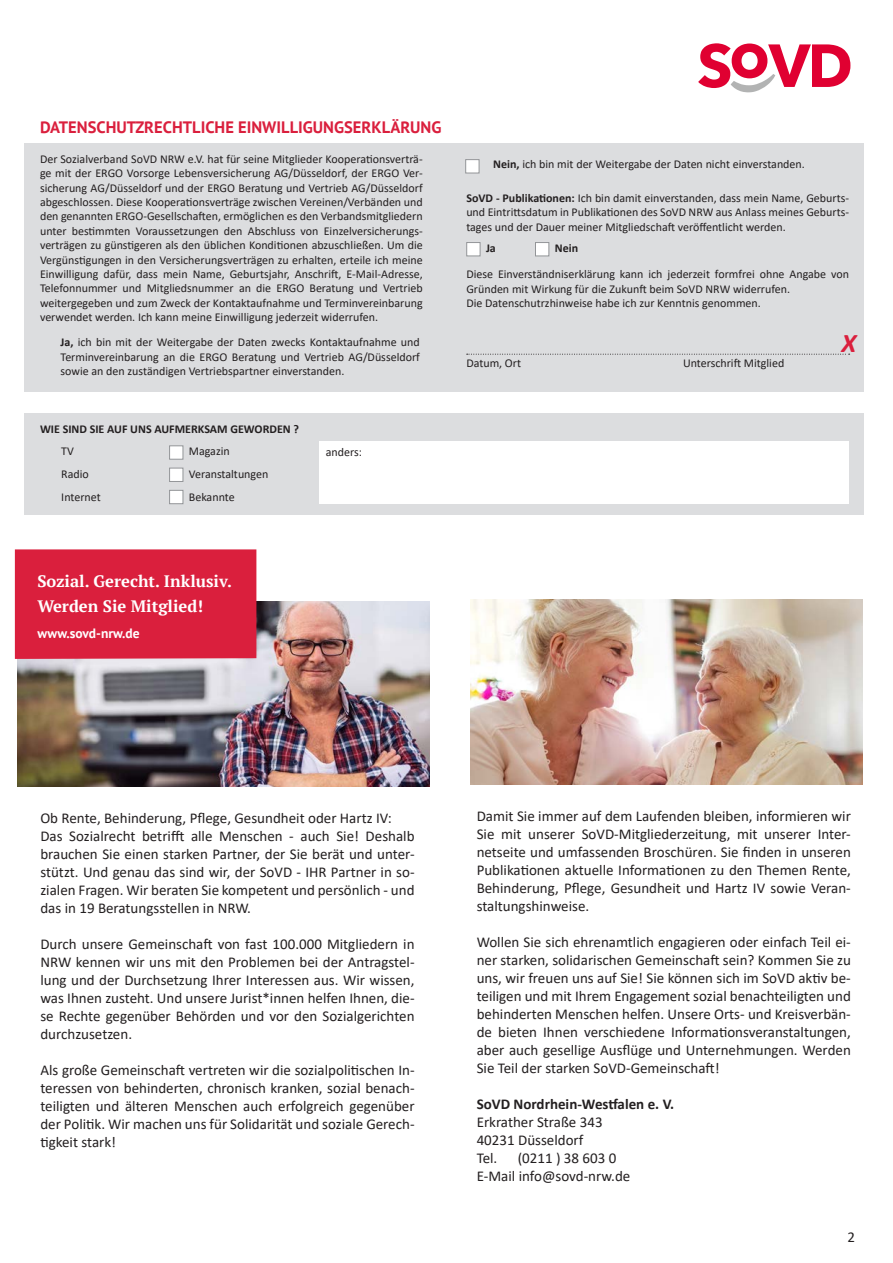
<style>
.page{position:relative;width:893px;height:1263px;background:#fff}
.page>*{position:absolute;margin:0;border:0;box-sizing:border-box;transform-origin:0 0}
.t1{font:italic 700 27px "Calibri";color:#da1f3d}
.t2{font:700 16.5px "PT Sans";color:#da1f3d}
.t3{font:700 16.5px/25.5px "PT Serif";color:#fff}
.t4{font:15px/18px "Calibri";color:#231f20;text-align:justify}
.t5{font:700 15px "Calibri";color:#231f20}
.t6{font:700 13.5px "PT Sans";color:#fff}
.t7{font:12px/14.4px "Calibri";color:#231f20;text-align:justify}
.t8{font:700 12px "Calibri";color:#231f20}
.s1{font-weight:700}
</style>
<div class="page">
<img style="left:17px;top:601px;width:412px;height:185px">
<img style="left:471px;top:599px;width:392px;height:185px">
<div style="left:15px;top:549px;width:241px;height:110px;background:#da1f3d"></div>
<div style="left:24px;top:143px;width:840px;height:249px;background:#dcdddf"></div>
<div style="left:465px;top:159px;width:14px;height:14px;background:#fff;border:1px solid #939598"></div>
<div style="left:466px;top:242px;width:14px;height:14px;background:#fff;border:1px solid #939598"></div>
<div style="left:535px;top:242px;width:14px;height:14px;background:#fff;border:1px solid #939598"></div>
<svg style="left:467px;top:354px;width:383px;height:1px"></svg>
<div style="left:24px;top:413px;width:840px;height:102px;background:#dcdddf"></div>
<div style="left:169px;top:445px;width:14px;height:15px;background:#fff;border:1px solid #939598"></div>
<div style="left:169px;top:468px;width:14px;height:14px;background:#fff;border:1px solid #939598"></div>
<div style="left:169px;top:490px;width:14px;height:14px;background:#fff;border:1px solid #939598"></div>
<div style="left:319px;top:442px;width:530px;height:62px;background:#fff"></div>
<svg style="left:698px;top:43px;width:152px;height:49px"></svg>
<p class="t2" style="left:40px;top:117px;width:403px">DATENSCHUTZRECHTLICHE EINWILLIGUNGSERKLÄRUNG</p>
<p class="t7" style="left:40px;top:151px;width:384px">Der Sozialverband SoVD NRW e.V. hat für seine Mitglieder Kooperationsverträ&shy;ge mit der ERGO Vorsorge Lebensversicherung AG/Düsseldorf, der ERGO Ver&shy;sicherung AG/Düsseldorf und der ERGO Beratung und Vertrieb AG/Düsseldorf abgeschlossen. Diese Kooperationsverträge zwischen Vereinen/Verbänden und den genannten ERGO-Gesellschaften, ermöglichen es den Verbandsmitgliedern unter bestimmten Voraussetzungen den Abschluss von Einzelversicherungs&shy;verträgen zu günstigeren als den üblichen Konditionen abzuschließen. Um die Vergünstigungen in den Versicherungsverträgen zu erhalten, erteile ich meine Einwilligung dafür, dass mein Name, Geburtsjahr, Anschrift, E-Mail-Adresse, Telefonnummer und Mitgliedsnummer an die ERGO Beratung und Vertrieb weitergegeben und zum Zweck der Kontaktaufnahme und Terminvereinbarung verwendet werden. Ich kann meine Einwilligung jederzeit widerrufen.</p>
<p class="t7" style="left:61px;top:335px;width:361px"><span class="s1">Ja,</span> ich bin mit der Weitergabe der Daten zwecks Kontaktaufnahme und Terminvereinbarung an die ERGO Beratung und Vertrieb AG/Düsseldorf sowie an den zuständigen Vertriebspartner einverstanden.</p>
<p class="t8" style="left:40px;top:420px;width:261px">WIE SIND SIE AUF UNS AUFMERKSAM GEWORDEN ?</p>
<p class="t7" style="left:61px;top:444px;width:14px">TV</p>
<p class="t7" style="left:189px;top:444px;width:42px">Magazin</p>
<p class="t7" style="left:61px;top:467px;width:29px">Radio</p>
<p class="t7" style="left:189px;top:467px;width:81px">Veranstaltungen</p>
<p class="t7" style="left:61px;top:490px;width:41px">Internet</p>
<p class="t7" style="left:189px;top:490px;width:47px">Bekannte</p>
<p class="t7" style="left:326px;top:444px;width:38px">anders:</p>
<p class="t7" style="left:493px;top:157px;width:313px"><span class="s1">Nein,</span> ich bin mit der Weitergabe der Daten nicht einverstanden.</p>
<p class="t7" style="left:466px;top:191px;width:384px"><span class="s1">SoVD - Publikationen:</span> Ich bin damit einverstanden, dass mein Name, Geburts&shy;und Eintrittsdatum in Publikationen des SoVD NRW aus Anlass meines Geburts&shy;tages und der Dauer meiner Mitgliedschaft veröffentlicht werden.</p>
<p class="t7" style="left:466px;top:267px;width:384px;text-align:left">Diese Einverständniserklärung kann ich jederzeit formfrei ohne Angabe von<br>Gründen mit Wirkung für die Zukunft beim SoVD NRW widerrufen.<br>Die Datenschutrzhinweise habe ich zur Kenntnis genommen.</p>
<p class="t8" style="left:486px;top:240px;width:11px">Ja</p>
<p class="t8" style="left:555px;top:240px;width:25px">Nein</p>
<p class="t7" style="left:466px;top:355px;width:56px">Datum, Ort</p>
<p class="t7" style="left:683px;top:355px;width:103px">Unterschrift Mitglied</p>
<h1 class="t1" style="left:842px;top:324px;width:16px">X</h1>
<p class="t3" style="left:37px;top:568px;width:196px">Sozial. Gerecht. Inklusiv.<br>Werden Sie Mitglied!</p>
<p class="t6" style="left:37px;top:624px;width:104px">www.sovd-nrw.de</p>
<p class="t4" style="left:40px;top:809px;width:376px;text-align:left">Ob Rente, Behinderung, Pflege, Gesundheit oder Hartz IV:<br>Das Sozialrecht betrifft alle Menschen - auch Sie! Deshalb brauchen Sie einen starken Partner, der Sie berät und unter&shy;stützt. Und genau das sind wir, der SoVD - IHR Partner in so&shy;zialen Fragen. Wir beraten Sie kompetent und persönlich - und das in 19 Beratungsstellen in NRW.</p>
<p class="t4" style="left:40px;top:935px;width:376px">Durch unsere Gemeinschaft von fast 100.000 Mitgliedern in NRW kennen wir uns mit den Problemen bei der Antragstel&shy;lung und der Durchsetzung Ihrer Interessen aus. Wir wissen, was Ihnen zusteht. Und unsere Jurist*innen helfen Ihnen, die&shy;se Rechte gegenüber Behörden und vor den Sozialgerichten durchzusetzen.</p>
<p class="t4" style="left:40px;top:1061px;width:376px">Als große Gemeinschaft vertreten wir die sozialpolitischen In&shy;teressen von behinderten, chronisch kranken, sozial benach&shy;teiligten und älteren Menschen auch erfolgreich gegenüber der Politik. Wir machen uns für Solidarität und soziale Gerech&shy;tigkeit stark!</p>
<p class="t4" style="left:477px;top:807px;width:376px">Damit Sie immer auf dem Laufenden bleiben, informieren wir Sie mit unserer SoVD-Mitgliederzeitung, mit unserer Inter&shy;netseite und umfassenden Broschüren. Sie finden in unseren Publikationen aktuelle Informationen zu den Themen Rente, Behinderung, Pflege, Gesundheit und Hartz IV sowie Veran&shy;staltungshinweise.</p>
<p class="t4" style="left:477px;top:933px;width:376px">Wollen Sie sich ehrenamtlich engagieren oder einfach Teil ei&shy;ner starken, solidarischen Gemeinschaft sein? Kommen Sie zu uns, wir freuen uns auf Sie! Sie können sich im SoVD aktiv be&shy;teiligen und mit Ihrem Engagement sozial benachteiligten und behinderten Menschen helfen. Unsere Orts- und Kreisverbän&shy;de bieten Ihnen verschiedene Informationsveranstaltungen, aber auch gesellige Ausflüge und Unternehmungen. Werden Sie Teil der starken SoVD-Gemeinschaft!</p>
<p class="t5" style="left:477px;top:1093px;width:199px">SoVD Nordrhein-Westfalen e. V.</p>
<p class="t4" style="left:477px;top:1113px;width:127px;text-align:left">Erkrather Straße 343<br>40231 Düsseldorf<br>Tel.</p>
<p class="t4" style="left:477px;top:1149px;width:155px;text-indent:41px">(0211 ) 38 603 0<br>E-Mail info@sovd-nrw.de</p>
<p class="t4" style="left:847px;top:1228px;width:9px">2</p>
</div>
